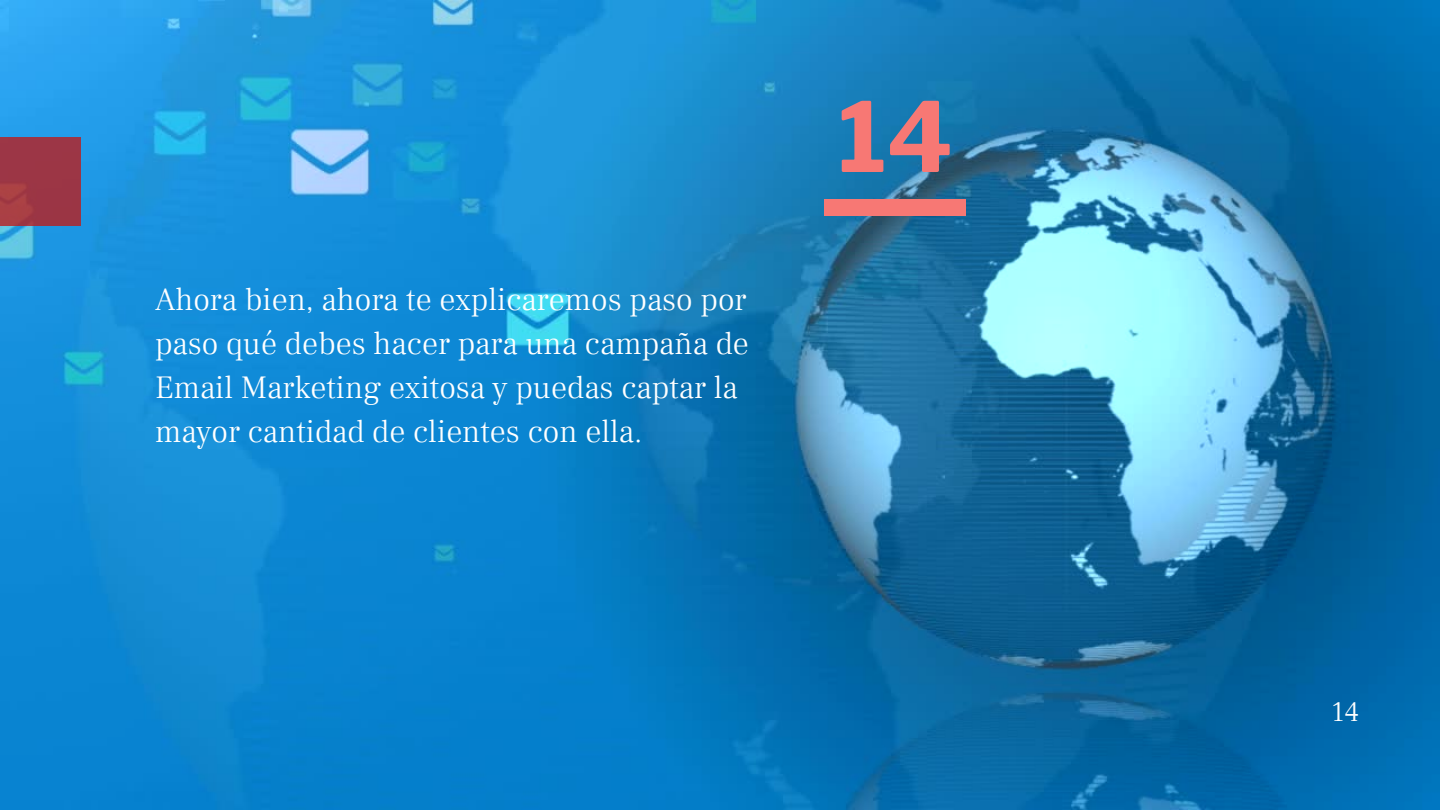
<style>
.page{position:relative;width:1440px;height:810px;background:#fff}
.page>*{position:absolute;margin:0;border:0;box-sizing:border-box;transform-origin:0 0}
.t1{font:700 96px "Libre Franklin";color:#f77874}
.t2{font:300 32px/43.9px "Frank Ruhl Libre";color:#fff}
.t3{font:300 28px "Frank Ruhl Libre";color:#fff}
</style>
<div class="page">
<img style="left:0;top:0;width:1440px;height:810px">
<div style="left:0;top:138px;width:81px;height:88px;background:linear-gradient(to right,#a23b45,#993445)"></div>
<div style="left:825px;top:199px;width:141px;height:17px;background:#f77874"></div>
<p class="t2" style="left:155px;top:278px;width:595px">Ahora bien, ahora te explicaremos paso por paso qué debes hacer para una campaña de Email Marketing exitosa y puedas captar la mayor cantidad de clientes con ella.</p>
<p class="t1" style="left:838px;top:79px;width:117px">14</p>
<p class="t3" style="left:1332px;top:695px;width:29px">14</p>
</div>
